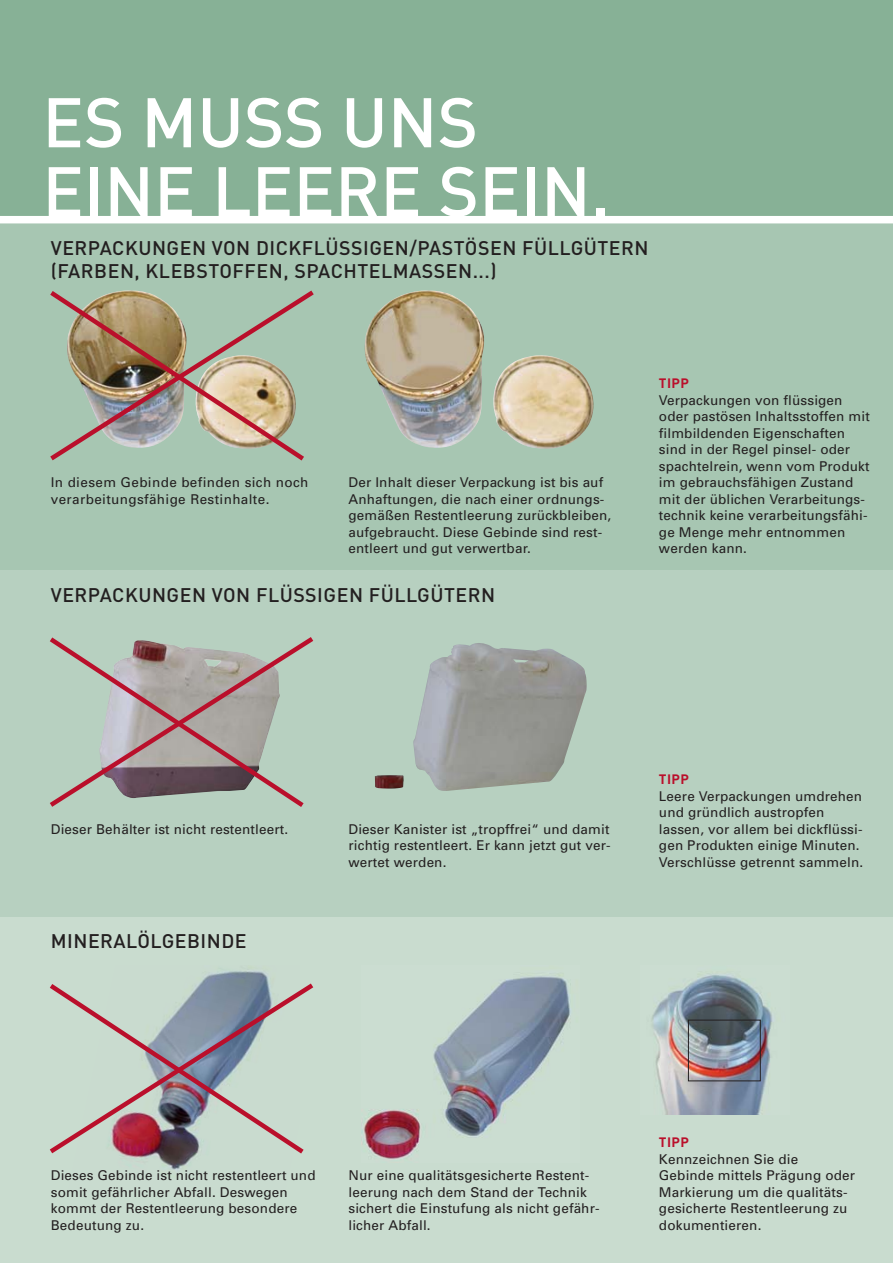
<style>
.page{position:relative;width:893px;height:1263px;background:#fff}
.page>*{position:absolute;margin:0;border:0;box-sizing:border-box;transform-origin:0 0}
.t1{font:500 69px/69px "DIN";color:#fff}
.t2{font:500 19.5px/22.5px "DIN";letter-spacing:.025em;color:#231f20}
.t3{font:13.5px/16.5px "Univers";letter-spacing:.01em;color:#231f20}
.t4{font:13.5px/16.5px "Univers";letter-spacing:.03em;color:#231f20}
.t5{font:700 13.5px "DIN";letter-spacing:.025em;color:#ba0f2b}
</style>
<div class="page">
<div style="left:0;top:916px;width:893px;height:347px;background:#c9dccf"></div>
<img style="left:652px;top:974px;width:122px;height:140px">
<div style="left:688px;top:1020px;width:73px;height:61px;border:1px solid #231f20"></div>
<div style="left:0;top:223px;width:893px;height:347px;background:#a7c6b2"></div>
<div style="left:0;top:0;width:893px;height:220px;background:#87b196"></div>
<div style="left:0;top:570px;width:893px;height:346px;background:#b7d0c0"></div>
<img style="left:364px;top:290px;width:230px;height:159px">
<img style="left:375px;top:643px;width:212px;height:148px">
<svg style="left:50px;top:637px;width:259px;height:170px"></svg>
<img style="left:159px;top:971px;width:109px;height:199px">
<img style="left:364px;top:975px;width:207px;height:185px">
<svg style="left:49px;top:980px;width:260px;height:178px"></svg>
<div style="left:0;top:216px;width:893px;height:7px;background:#fff"></div>
<img style="left:50px;top:290px;width:259px;height:171px">
<h1 class="t1" style="left:42px;top:96px;width:569px">ES MUSS UNS<br>EINE LEERE SEIN.</h1>
<h2 class="t2" style="left:51px;top:239px;width:599px">VERPACKUNGEN VON DICKFLÜSSIGEN/PASTÖSEN FÜLLGÜTERN (FARBEN, KLEBSTOFFEN, SPACHTELMASSEN...)</h2>
<p class="t4" style="left:51px;top:476px;width:259px">In diesem Gebinde befinden sich noch verarbeitungsfähige Restinhalte.</p>
<p class="t3" style="left:348px;top:476px;width:264px">Der Inhalt dieser Verpackung ist bis auf Anhaftungen, die nach einer ordnungs&shy;gemäßen Restentleerung zurückbleiben, aufgebraucht. Diese Gebinde sind rest&shy;entleert und gut verwertbar.</p>
<h2 class="t2" style="left:51px;top:586px;width:446px">VERPACKUNGEN VON FLÜSSIGEN FÜLLGÜTERN</h2>
<p class="t5" style="left:659px;top:379px;width:31px">TIPP</p>
<p class="t3" style="left:659px;top:393px;width:212px">Verpackungen von flüssigen oder pastösen Inhaltsstoffen mit filmbildenden Eigenschaften sind in der Regel pinsel- oder spachtelrein, wenn vom Produkt im gebrauchsfähigen Zustand mit der üblichen Verarbeitungs&shy;technik keine verarbeitungsfähi&shy;ge Menge mehr entnommen werden kann.</p>
<p class="t3" style="left:51px;top:822px;width:239px">Dieser Behälter ist nicht restentleert.</p>
<p class="t3" style="left:348px;top:822px;width:264px;text-align:justify">Dieser Kanister ist „tropffrei“ und damit richtig restentleert. Er kann jetzt gut ver&shy;wertet werden.</p>
<h2 class="t2" style="left:51px;top:932px;width:197px">MINERALÖLGEBINDE</h2>
<p class="t5" style="left:659px;top:775px;width:31px">TIPP</p>
<p class="t3" style="left:659px;top:789px;width:206px">Leere Verpackungen umdrehen und gründlich austropfen lassen, vor allem bei dickflüssi&shy;gen Produkten einige Minuten.<br>Verschlüsse getrennt sammeln.</p>
<p class="t3" style="left:51px;top:1169px;width:266px">Dieses Gebinde ist nicht restentleert und somit gefährlicher Abfall. Deswegen kommt der Restentleerung besondere<br>Bedeutung zu.</p>
<p class="t3" style="left:348px;top:1169px;width:253px">Nur eine qualitätsgesicherte Restent&shy;leerung nach dem Stand der Technik sichert die Einstufung als nicht gefähr&shy;licher Abfall.</p>
<p class="t5" style="left:659px;top:1138px;width:31px">TIPP</p>
<p class="t3" style="left:659px;top:1152px;width:198px">Kennzeichnen Sie die<br>Gebinde mittels Prägung oder<br>Markierung um die qualitäts&shy;gesicherte Restentleerung zu dokumentieren.</p>
</div>
